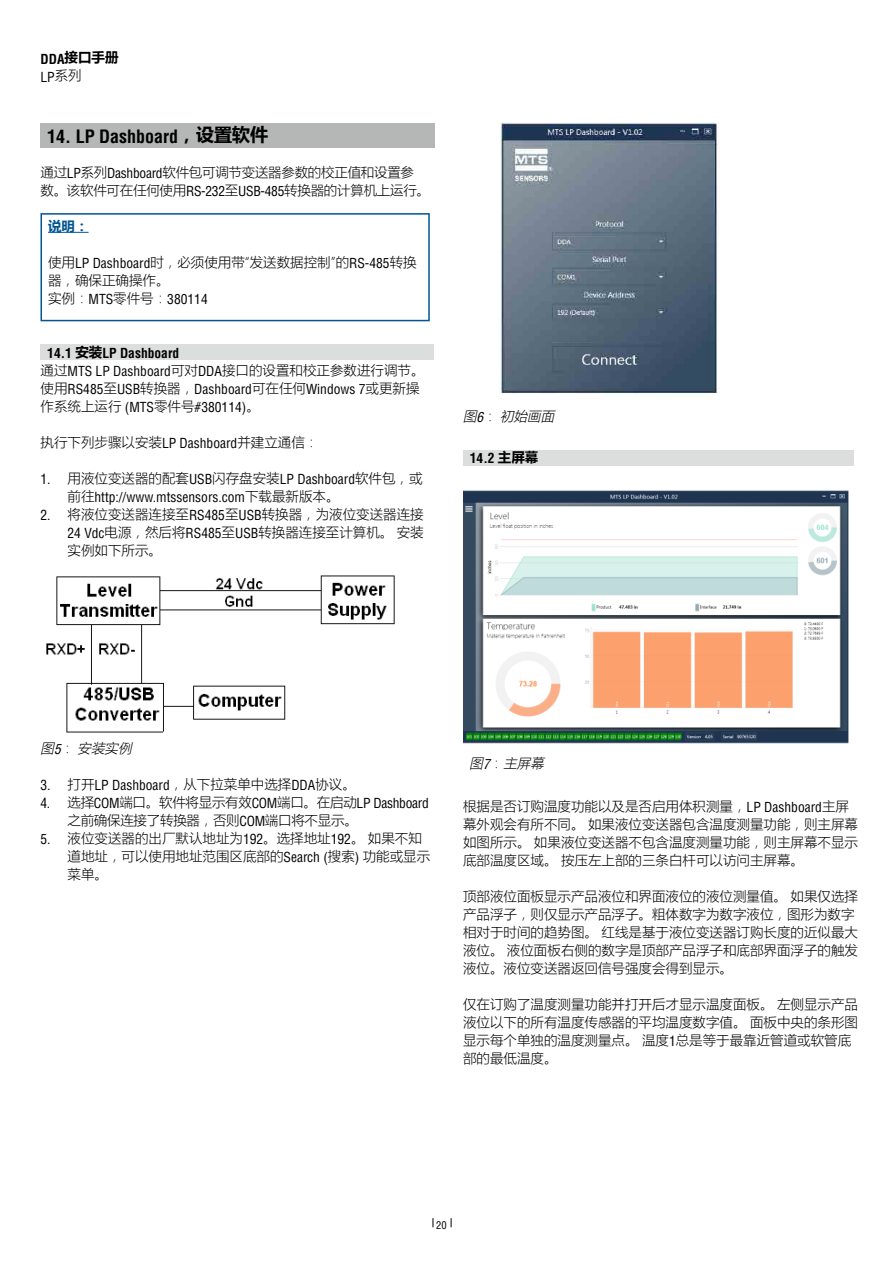
<style>
.page{position:relative;width:893px;height:1263px;background:#fff}
.page>*{position:absolute;margin:0;border:0;box-sizing:border-box;transform-origin:0 0}
.t1{font:700 condensed 18px "Helvetica LT Std";color:#000}
.t2{font:300 13.5px/18px "Microsoft Ya Hei";color:#000}
.t3{font:300 13.5px/18px "Microsoft Ya Hei";letter-spacing:-.02em;color:#000}
.t4{font:condensed 13.5px/18px "Helvetica LT Std";color:#000}
.t5{font:condensed 13.5px "Helvetica LT Pro";color:#000}
.t6{font:condensed 13.5px "Helvetica LT Pro";letter-spacing:-.02em;color:#000}
.t7{font:italic 300 13.5px "Microsoft Ya Hei";color:#000}
.t8{font:700 condensed 13.5px "Helvetica LT Std";color:#000}
.t9{font:700 13.5px "Microsoft Ya Hei";color:#000}
.t10{font:700 condensed 13.5px "Helvetica LT Pro";color:#000}
.t11{font:700 13.5px "Microsoft Ya Hei";color:#005592}
.t12{font:condensed 10.5px "Helvetica LT Std";color:#000}
.s1{font-family:"Helvetica LT Std";font-stretch:condensed}
.s2{font-family:"Microsoft Ya Hei";font-weight:300;font-stretch:normal}
.s3{font-family:"Microsoft Ya Hei";font-stretch:normal}
.s4{font-family:"Helvetica LT Std";font-weight:400;font-stretch:condensed}
.s5{font-family:"Helvetica LT Pro";font-weight:400;font-stretch:condensed}
.s6{font-style:normal}
</style>
<div class="page">
<div style="left:40px;top:344px;width:393px;height:16px;background:#dcdddd"></div>
<div style="left:41px;top:123px;width:394px;height:25px;background:#b5b6b6"></div>
<div style="left:40px;top:213px;width:390px;height:108px;border:2px solid #005592"></div>
<hr style="left:48px;top:232px;width:41px;height:1px;background:#005592">
<img style="left:46px;top:575px;width:349px;height:158px">
<img style="left:500px;top:123px;width:219px;height:276px">
<div style="left:463px;top:450px;width:390px;height:15px;background:#dcdddd"></div>
<img style="left:463px;top:490px;width:386px;height:254px">
<p class="t9" style="left:40px;top:48px;width:80px"><span class="s1">DDA</span>接口手册</p>
<p class="t4" style="left:40px;top:68px;width:43px">LP<span class="s2">系列</span></p>
<h1 class="t1" style="left:47px;top:125px;width:222px">14. LP Dashboard<span class="s3">，设置软件</span></h1>
<p class="t3" style="left:40px;top:163px;width:391px">通过<span class="s4">LP</span>系列<span class="s4">Dashboard</span>软件包可调节变送器参数的校正值和设置参数。该软件可在任何使用<span class="s4">RS-232</span>至<span class="s4">USB-485</span>转换器的计算机上运行。</p>
<p class="t11" style="left:48px;top:217px;width:42px">说明：</p>
<p class="t2" style="left:48px;top:253px;width:370px">使用<span class="s4">LP Dashboard</span>时，必须使用带“发送数据控制”的<span class="s4">RS-485</span>转换器，确保正确操作。</p>
<p class="t4" style="left:48px;top:290px;width:161px"><span class="s2">实例：</span>MTS<span class="s2">零件号：</span>380114</p>
<p class="t8" style="left:47px;top:345px;width:133px">14.1 <span class="s3">安装</span>LP Dashboard</p>
<p class="t2" style="left:41px;top:361px;width:385px">通过<span class="s4">MTS LP Dashboard</span>可对<span class="s4">DDA</span>接口的设置和校正参数进行调节。</p>
<p class="t4" style="left:41px;top:380px;width:381px"><span class="s2">使用</span>RS485<span class="s2">至</span>USB<span class="s2">转换器，</span>Dashboard<span class="s2">可在任何</span>Windows 7<span class="s2">或更新操作系统上运行</span> (MTS<span class="s2">零件号</span>#380114)<span class="s2">。</span></p>
<p class="t2" style="left:41px;top:433px;width:279px">执行下列步骤以安装<span class="s5">LP Dashboard</span>并建立通信：</p>
<p class="t2" style="left:41px;top:469px;width:384px"><span class="s5">1.</span> 用液位变送器的配套<span class="s5">USB</span>闪存盘安装<span class="s5">LP Dashboard</span>软件包，或</p>
<p class="t5" style="left:68px;top:489px;width:274px"><span class="s2">前往</span>http://www.mtssensors.com<span class="s2">下载最新版本。</span></p>
<p class="t2" style="left:68px;top:505px;width:358px;text-align:justify;text-indent:-27px"><span class="s5">2.</span> 将液位变送器连接至<span class="s5">RS485</span>至<span class="s5">USB</span>转换器，为液位变送器连接<span class="s5">24 Vdc</span>电源，然后将<span class="s5">RS485</span>至<span class="s5">USB</span>转换器连接至计算机。安装实例如下所示。</p>
<p class="t7" style="left:463px;top:407px;width:96px">图<span class="s4">6</span> <span class="s6">：</span>初始画面</p>
<p class="t10" style="left:470px;top:449px;width:70px">14.2 <span class="s3">主屏幕</span></p>
<p class="t7" style="left:40px;top:739px;width:96px">图<span class="s4">5</span> <span class="s6">：</span>安装实例</p>
<p class="t5" style="left:40px;top:777px;width:317px">3. <span class="s2">打开</span>LP Dashboard<span class="s2">，从下拉菜单中选择</span>DDA<span class="s2">协议。</span></p>
<p class="t6" style="left:40px;top:795px;width:390px">4. <span class="s2">选择</span>COM<span class="s2">端口。软件将显示有效</span>COM<span class="s2">端口。在启动</span>LP Dashboard</p>
<p class="t3" style="left:68px;top:811px;width:292px">之前确保连接了转换器，否则<span class="s5">COM</span>端口将不显示。</p>
<p class="t2" style="left:68px;top:829px;width:364px;text-indent:-27px"><span class="s5">5.</span> 液位变送器的出厂默认地址为<span class="s5">192</span>。选择地址<span class="s5">192</span>。如果不知道地址，可以使用地址范围区底部的<span class="s5">Search (</span>搜索<span class="s5">)</span> 功能或显示菜单。</p>
<p class="t7" style="left:470px;top:754px;width:79px">图<span class="s4">7</span> <span class="s6">：</span>主屏幕</p>
<p class="t2" style="left:463px;top:796px;width:396px">根据是否订购温度功能以及是否启用体积测量，<span class="s5">LP Dashboard</span>主屏幕外观会有所不同。如果液位变送器包含温度测量功能，则主屏幕如图所示。如果液位变送器不包含温度测量功能，则主屏幕不显示底部温度区域。按压左上部的三条白杆可以访问主屏幕。</p>
<p class="t2" style="left:463px;top:886px;width:396px">顶部液位面板显示产品液位和界面液位的液位测量值。如果仅选择产品浮子，则仅显示产品浮子。粗体数字为数字液位，图形为数字相对于时间的趋势图。红线是基于液位变送器订购长度的近似最大液位。液位面板右侧的数字是顶部产品浮子和底部界面浮子的触发液位。液位变送器返回信号强度会得到显示。</p>
<p class="t2" style="left:463px;top:994px;width:396px">仅在订购了温度测量功能并打开后才显示温度面板。左侧显示产品液位以下的所有温度传感器的平均温度数字值。面板中央的条形图显示每个单独的温度测量点。温度<span class="s5">1</span>总是等于最靠近管道或软管底部的最低温度。</p>
<p class="t12" style="left:436px;top:1219px;width:12px">20</p>
</div>
